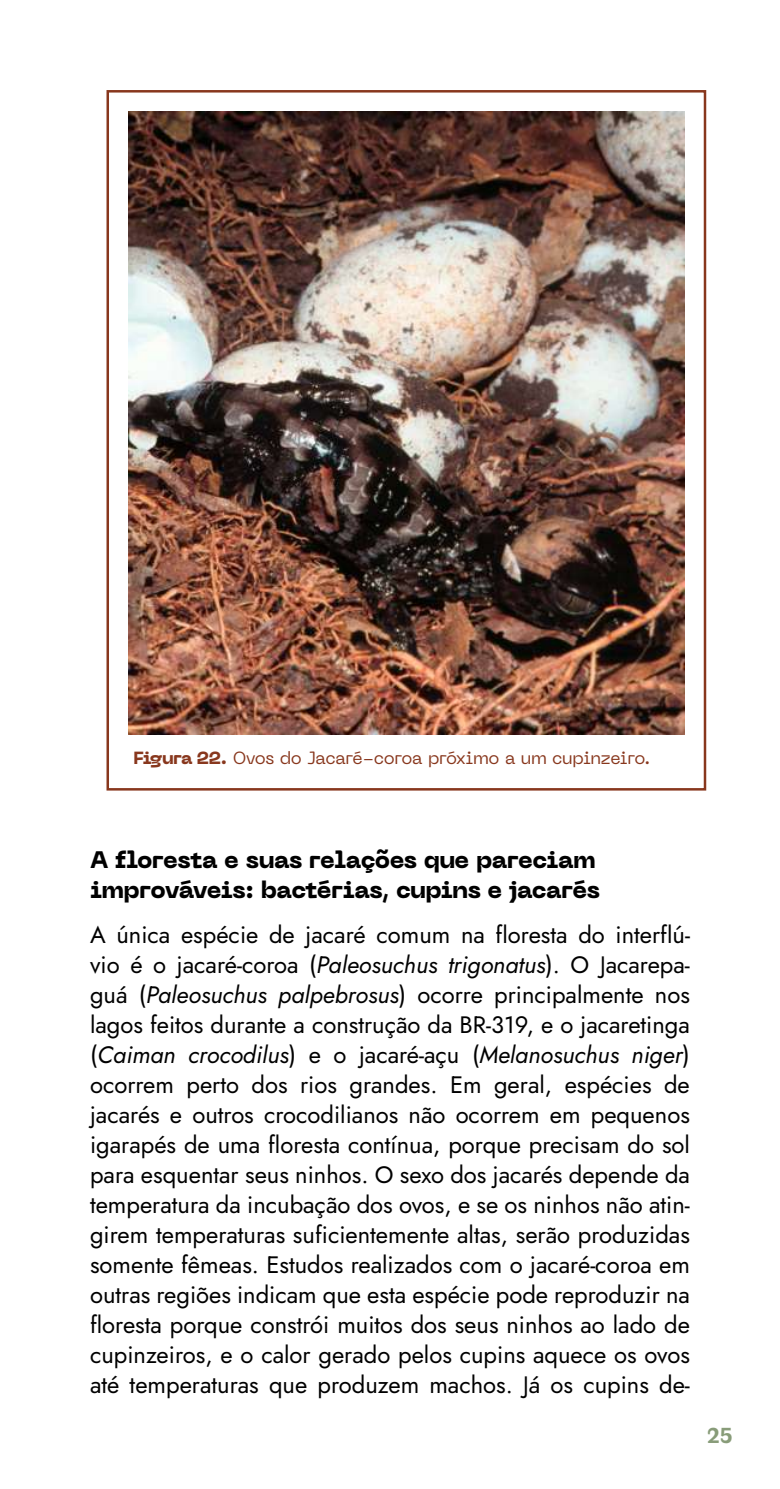
<style>
.page{position:relative;width:780px;height:1489px;background:#fff}
.page>*{position:absolute;margin:0;border:0;box-sizing:border-box;transform-origin:0 0}
.t1{font:23.75px/30px "Jost";color:#000;text-align:justify}
.t2{font:800 23.75px/30px "PP Neue Machina";letter-spacing:-.03em;color:#000}
.t3{font:700 22.5px "Faune Text";color:#889c79}
.t4{font:17.5px "PP Neue Machina";letter-spacing:-.025em;color:#88371d}
.s1{font-weight:800}
.s2{font-style:italic}
</style>
<div class="page">
<img style="left:128px;top:111px;width:556px;height:623px">
<p class="t4" style="left:133px;top:747px;width:518px"><span class="s1">Figura 22.</span> Ovos do Jacaré-coroa próximo a um cupinzeiro.</p>
<p class="t2" style="left:90px;top:845px;width:511px">A floresta e suas relações que pareciam improváveis: bactérias, cupins e jacarés</p>
<p class="t1" style="left:90px;top:919px;width:601px">A única espécie de jacaré comum na floresta do interflú&shy;vio é o jacaré-coroa (<span class="s2">Paleosuchus trigonatus</span>). O Jacarepa&shy;guá (<span class="s2">Paleosuchus palpebrosus</span>) ocorre principalmente nos lagos feitos durante a construção da BR-319, e o jacaretinga (<span class="s2">Caiman crocodilus</span>) e o jacaré-açu (<span class="s2">Melanosuchus niger</span>) ocorrem perto dos rios grandes. Em geral, espécies de jacarés e outros crocodilianos não ocorrem em pequenos igarapés de uma floresta contínua, porque precisam do sol para esquentar seus ninhos. O sexo dos jacarés depende da temperatura da incubação dos ovos, e se os ninhos não atin&shy;girem temperaturas suficientemente altas, serão produzidas somente fêmeas. Estudos realizados com o jacaré-coroa em outras regiões indicam que esta espécie pode reproduzir na floresta porque constrói muitos dos seus ninhos ao lado de cupinzeiros, e o calor gerado pelos cupins aquece os ovos até temperaturas que produzem machos. Já os cupins de-</p>
<p class="t3" style="left:706px;top:1419px;width:27px">25</p>
</div>
